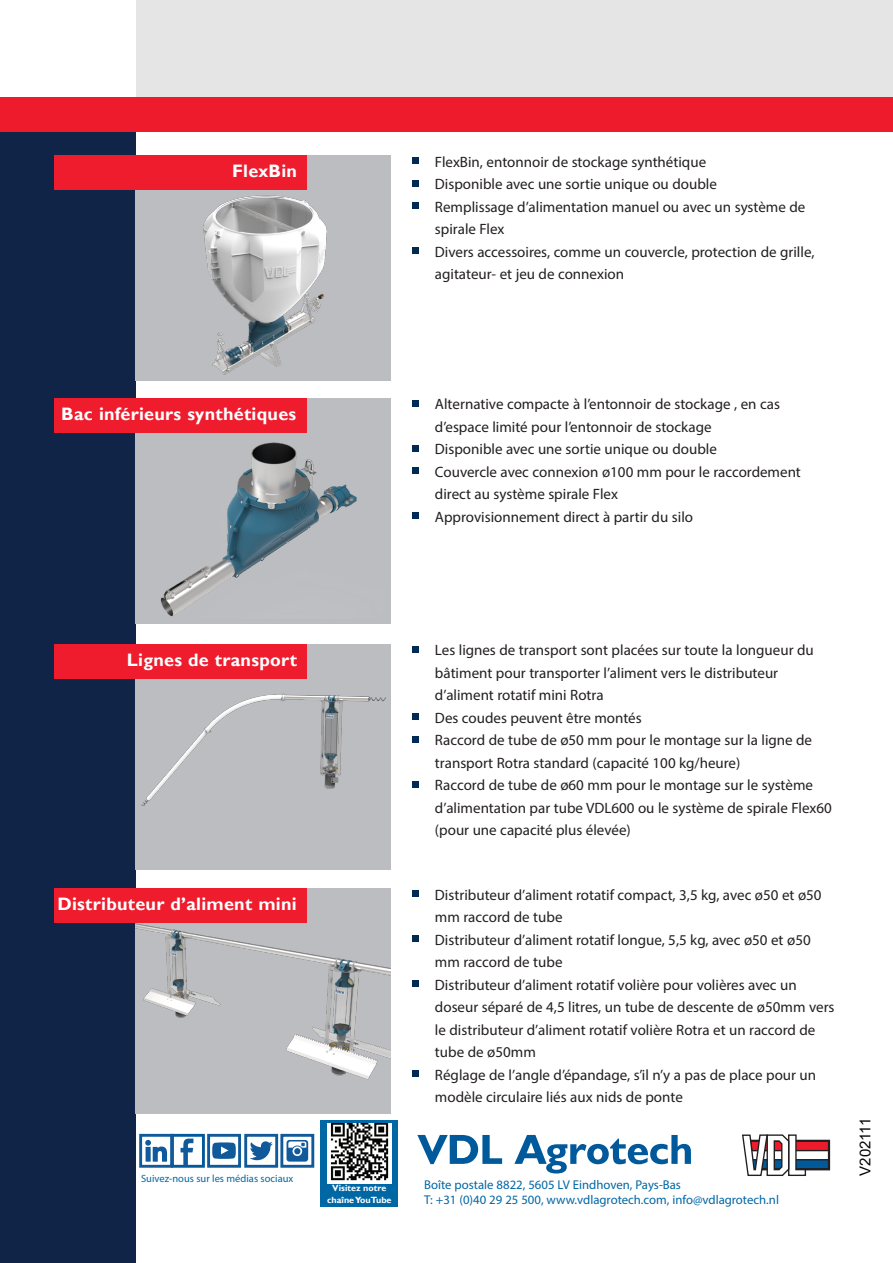
<style>
.page{position:relative;width:893px;height:1263px;background:#fff}
.page>*{position:absolute;margin:0;border:0;box-sizing:border-box;transform-origin:0 0}
.text_bold{font:700 18px "Gill Sans";letter-spacing:.015em;color:#fff}
.plat{font:15px/22.5px "Myriad Pro";color:#231f20}
.t1{font:15px "Arial";color:#040503}
.Normaal{font:12.75px/15.3px "Myriad Pro";color:#0067a5}
.Normaal-2{font:10.5px "Myriad Pro";color:#0067a5}
.t2{font:700 9px/12px "Gill Sans";color:#fff;text-align:center}
</style>
<div class="page">
<div style="left:136px;top:0;width:757px;height:97px;background:#e5e5e5"></div>
<div style="left:0;top:121px;width:135px;height:1142px;background:#0f2446"></div>
<div style="left:0;top:97px;width:893px;height:34px;background:#ee1b2c"></div>
<svg style="left:417px;top:1135px;width:85px;height:29px"></svg>
<svg style="left:514px;top:1135px;width:177px;height:38px"></svg>
<svg style="left:742px;top:1134px;width:89px;height:42px"></svg>
<div style="left:280px;top:1134px;width:34px;height:34px;border:3px solid #105a9b"></div>
<svg style="left:286px;top:1140px;width:22px;height:21px"></svg>
<div style="left:244px;top:1134px;width:34px;height:34px;border:3px solid #105a9b"></div>
<svg style="left:250px;top:1141px;width:23px;height:19px"></svg>
<div style="left:207px;top:1134px;width:34px;height:34px;border:3px solid #105a9b"></div>
<svg style="left:212px;top:1142px;width:24px;height:17px"></svg>
<div style="left:171px;top:1134px;width:34px;height:34px;border:3px solid #00599b"></div>
<svg style="left:181px;top:1138px;width:12px;height:28px"></svg>
<div style="left:139px;top:1134px;width:34px;height:34px;border:3px solid #105a9b"></div>
<svg style="left:145px;top:1140px;width:22px;height:22px"></svg>
<div style="left:135px;top:155px;width:255px;height:226px;background:#bcbdc0"></div>
<img style="left:203px;top:195px;width:124px;height:180px">
<div style="left:135px;top:398px;width:255px;height:225px;background:#bcbdc0"></div>
<img style="left:160px;top:442px;width:197px;height:175px">
<div style="left:135px;top:644px;width:255px;height:225px;background:#bcbdc0"></div>
<img style="left:135px;top:644px;width:251px;height:162px">
<img style="left:135px;top:888px;width:255px;height:226px">
<div style="left:54px;top:155px;width:252px;height:34px;background:#ee1c2d"></div>
<div style="left:54px;top:398px;width:252px;height:34px;background:#ee1c2d"></div>
<div style="left:54px;top:644px;width:252px;height:34px;background:#ee1c2d"></div>
<div style="left:54px;top:888px;width:252px;height:34px;background:#ee1c2d"></div>
<div style="left:412px;top:157px;width:7px;height:7px;background:#002954"></div>
<div style="left:412px;top:180px;width:7px;height:6px;background:#002954"></div>
<div style="left:412px;top:202px;width:7px;height:7px;background:#002954"></div>
<div style="left:412px;top:247px;width:7px;height:7px;background:#002954"></div>
<div style="left:412px;top:400px;width:7px;height:6px;background:#002954"></div>
<div style="left:412px;top:445px;width:7px;height:6px;background:#002954"></div>
<div style="left:412px;top:467px;width:7px;height:7px;background:#002954"></div>
<div style="left:412px;top:512px;width:7px;height:7px;background:#002954"></div>
<div style="left:412px;top:890px;width:7px;height:6px;background:#002954"></div>
<div style="left:412px;top:935px;width:7px;height:6px;background:#002954"></div>
<div style="left:412px;top:980px;width:7px;height:6px;background:#002954"></div>
<div style="left:412px;top:1070px;width:7px;height:6px;background:#002954"></div>
<div style="left:412px;top:646px;width:7px;height:6px;background:#002954"></div>
<div style="left:412px;top:713px;width:7px;height:7px;background:#002954"></div>
<div style="left:412px;top:736px;width:7px;height:6px;background:#002954"></div>
<div style="left:412px;top:781px;width:7px;height:6px;background:#002954"></div>
<div style="left:320px;top:1120px;width:78px;height:86px;background:#0067a5"></div>
<img style="left:327px;top:1124px;width:64px;height:59px">
<p class="text_bold" style="left:232px;top:161px;width:66px">FlexBin</p>
<p class="text_bold" style="left:61px;top:403px;width:236px">Bac inférieurs synthétiques</p>
<p class="plat" style="left:435px;top:150px;width:273px">FlexBin, entonnoir de stockage synthétique</p>
<p class="plat" style="left:435px;top:173px;width:283px">Disponible avec une sortie unique ou double</p>
<p class="plat" style="left:435px;top:195px;width:372px">Remplissage d’alimentation manuel ou avec un système de spirale Flex</p>
<p class="plat" style="left:435px;top:240px;width:381px">Divers accessoires, comme un couvercle, protection de grille, agitateur- et jeu de connexion</p>
<p class="plat" style="left:435px;top:393px;width:346px">Alternative compacte à l’entonnoir de stockage , en cas d’espace limité pour l’entonnoir de stockage</p>
<p class="plat" style="left:435px;top:438px;width:283px">Disponible avec une sortie unique ou double</p>
<p class="plat" style="left:435px;top:460px;width:367px">Couvercle avec connexion ø100 mm pour le raccordement direct au système spirale Flex</p>
<p class="plat" style="left:435px;top:505px;width:260px">Approvisionnement direct à partir du silo</p>
<p class="text_bold" style="left:127px;top:649px;width:172px">Lignes de transport</p>
<p class="text_bold" style="left:57px;top:893px;width:241px">Distributeur d’aliment mini</p>
<p class="Normaal-2" style="left:141px;top:1172px;width:154px">Suivez-nous sur les médias sociaux</p>
<p class="t2" style="left:327px;top:1182px;width:66px">Visitez notre chaîne YouTube</p>
<p class="plat" style="left:435px;top:639px;width:380px">Les lignes de transport sont placées sur toute la longueur du bâtiment pour transporter l’aliment vers le distributeur d’aliment rotatif mini Rotra</p>
<p class="plat" style="left:435px;top:706px;width:208px">Des coudes peuvent être montés</p>
<p class="plat" style="left:435px;top:729px;width:379px">Raccord de tube de ø50 mm pour le montage sur la ligne de transport Rotra standard (capacité 100 kg/heure)</p>
<p class="plat" style="left:435px;top:774px;width:398px">Raccord de tube de ø60 mm pour le montage sur le système d’alimentation par tube VDL600 ou le système de spirale Flex60 (pour une capacité plus élevée)</p>
<p class="plat" style="left:435px;top:883px;width:388px">Distributeur d’aliment rotatif compact, 3,5 kg, avec ø50 et ø50 mm raccord de tube</p>
<p class="plat" style="left:435px;top:928px;width:377px">Distributeur d’aliment rotatif longue, 5,5 kg, avec ø50 et ø50 mm raccord de tube</p>
<p class="plat" style="left:435px;top:973px;width:401px">Distributeur d’aliment rotatif volière pour volières avec un doseur séparé de 4,5 litres, un tube de descente de ø50mm vers le distributeur d’aliment rotatif volière Rotra et un raccord de tube de ø50mm</p>
<p class="plat" style="left:435px;top:1063px;width:383px">Réglage de l’angle d’épandage, s’il n’y a pas de place pour un modèle circulaire liés aux nids de ponte</p>
<p class="Normaal" style="left:424px;top:1177px;width:356px">Boîte postale 8822, 5605 LV Eindhoven, Pays-Bas<br>T: +31 (0)40 29 25 500, www.vdlagrotech.com, info@vdlagrotech.nl</p>
<p class="t1" style="left:855px;top:1176px;width:59px;rotate:-90deg">V202111</p>
</div>
